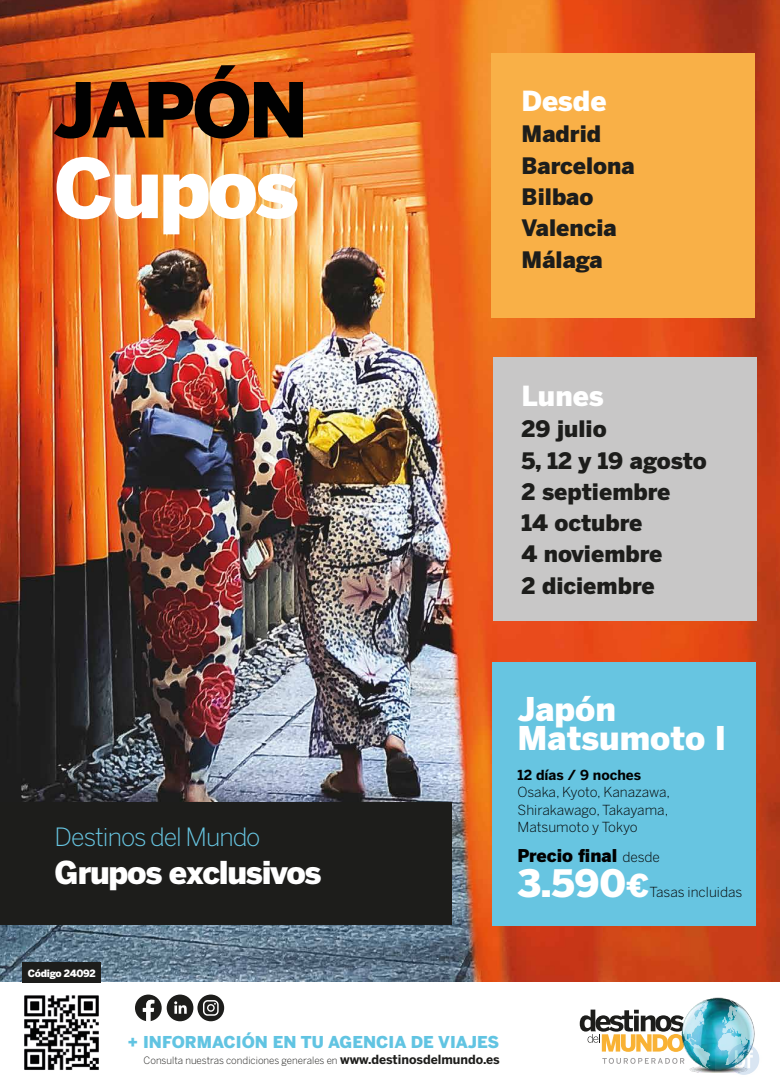
<style>
.page{position:relative;width:780px;height:1088px;background:#fff}
.page>*{position:absolute;margin:0;border:0;box-sizing:border-box;transform-origin:0 0}
.t1{font:900 81.25px "Benton Sans";letter-spacing:-.04em;color:#fff}
.t2{font:900 75px "Benton Sans";letter-spacing:-.04em;color:#010101}
.t3{font:900 37.5px "Benton Sans";color:#fff}
.t4{font:900 32.5px/28.8px "Benton Sans";color:#fff}
.t5{font:900 31.25px "Benton Sans";letter-spacing:-.04em;color:#fff}
.t6{font:900 27.5px "Benton Sans";color:#fff}
.t7{font:300 25px "Benton Sans";letter-spacing:-.04em;color:#67c5e1}
.t8{font:900 22.5px/31.2px "Benton Sans";color:#1d1d1b}
.t9{font:900 17.5px "Benton Sans";color:#010101}
.t10{font:900 16.25px "Benton Sans";color:#61c4e2}
.t11{font:300 13.75px/17.5px "Benton Sans";color:#010101}
.t12{font:700 13.75px "Benton Sans";color:#010101}
.t13{font:300 10px "Benton Sans";color:#1d1d1b}
.t14{font:900 10px "Benton Sans";letter-spacing:-.03em;color:#fff}
.s1{font-weight:300;font-size:13.75px}
.s2{font-size:31.25px}
.s3{font-weight:700;font-size:12.5px}
</style>
<div class="page">
<img style="left:0;top:0;width:780px;height:981px">
<div style="left:22px;top:962px;width:79px;height:20px;background:#1d1d1b"></div>
<div style="left:167px;top:994px;width:26px;height:27px;background:#1d1d1b;border-radius:50%"></div>
<svg style="left:174px;top:1001px;width:13px;height:13px"></svg>
<div style="left:197px;top:994px;width:27px;height:27px;background:#1d1d1b;border-radius:50%"></div>
<svg style="left:203px;top:1000px;width:16px;height:16px"></svg>
<svg style="left:135px;top:994px;width:27px;height:27px"></svg>
<div style="left:490px;top:53px;width:264px;height:265px;background:#f9b047"></div>
<div style="left:492px;top:663px;width:263px;height:263px;background:#67c5e1"></div>
<div style="left:492px;top:357px;width:264px;height:264px;background:#c8c7c7"></div>
<img style="left:689px;top:997px;width:66px;height:76px">
<svg style="left:579px;top:998px;width:174px;height:70px"></svg>
<div style="left:0;top:802px;width:452px;height:123px;background:#1d1d1b"></div>
<img style="left:24px;top:995px;width:75px;height:75px">
<img style="left:715px;top:1030px;width:45px;height:45px">
<h2 class="t2" style="left:53px;top:65px;width:256px">JAPÓN</h2>
<h1 class="t1" style="left:54px;top:140px;width:247px">Cupos</h1>
<p class="t6" style="left:521px;top:85px;width:87px">Desde</p>
<p class="t8" style="left:521px;top:118px;width:115px">Madrid<br>Barcelona<br>Bilbao<br>Valencia<br>Málaga</p>
<p class="t6" style="left:521px;top:380px;width:84px">Lunes</p>
<p class="t8" style="left:521px;top:413px;width:187px">29 julio<br>5, 12 y 19 agosto<br>2 septiembre<br>14 octubre<br>4 noviembre<br>2 diciembre</p>
<p class="t7" style="left:55px;top:822px;width:207px">Destinos del Mundo</p>
<h3 class="t5" style="left:55px;top:854px;width:268px">Grupos exclusivos</h3>
<h3 class="t4" style="left:517px;top:694px;width:210px">Japón<br>Matsumoto I</h3>
<p class="t12" style="left:517px;top:766px;width:125px">12 días / 9 noches</p>
<p class="t11" style="left:517px;top:783px;width:154px">Osaka, Kyoto, Kanazawa,<br>Shirakawago, Takayama,<br>Matsumoto y Tokyo</p>
<p class="t9" style="left:517px;top:845px;width:144px">Precio final <span class="s1">desde</span></p>
<h3 class="t3" style="left:517px;top:861px;width:133px">3.590<span class="s2">€</span></h3>
<p class="t11" style="left:649px;top:883px;width:94px">Tasas incluidas</p>
<p class="t14" style="left:28px;top:967px;width:70px">Código 24092</p>
<p class="t10" style="left:128px;top:1032px;width:373px">+ INFORMACIÓN EN TU AGENCIA DE VIAJES</p>
<p class="t13" style="left:144px;top:1054px;width:357px">Consulta nuestras condiciones generales en <span class="s3">www.destinosdelmundo.es</span></p>
</div>
